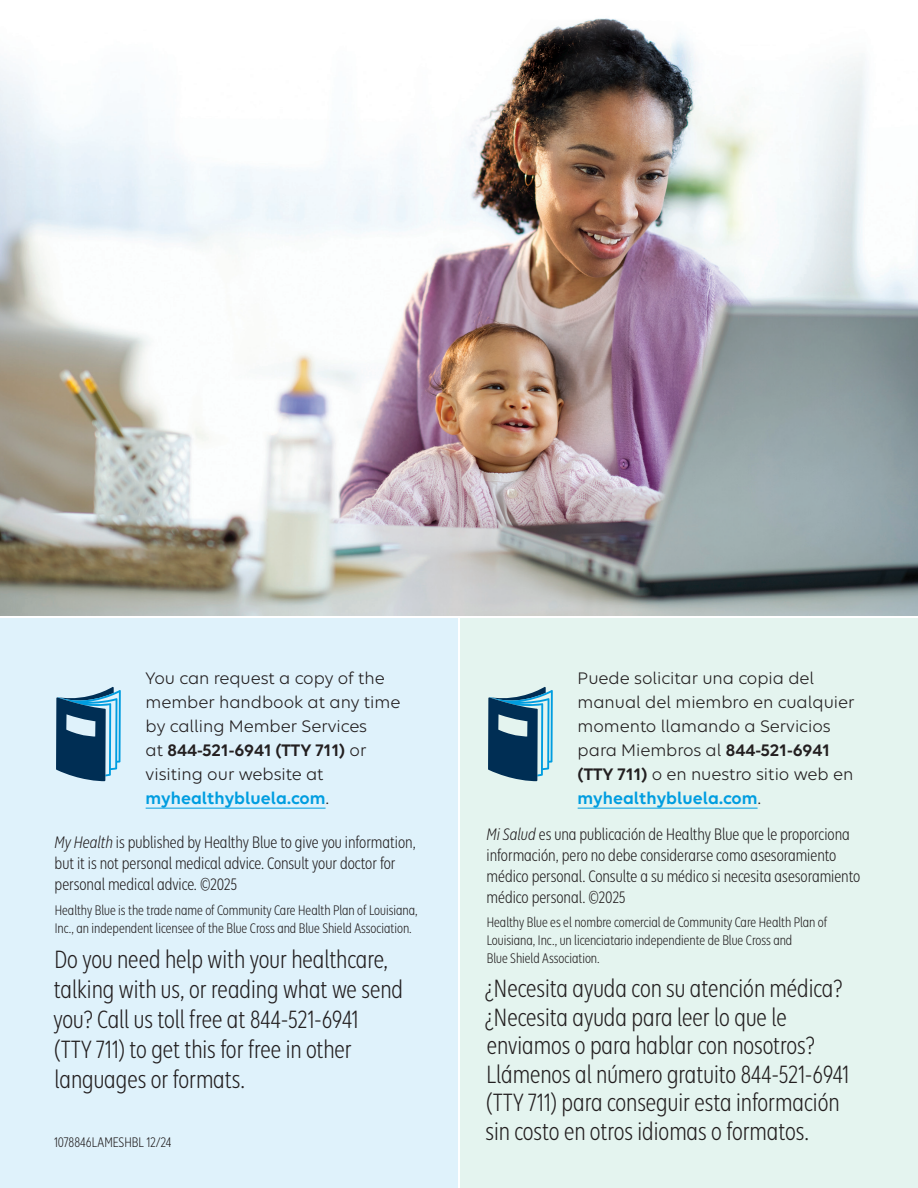
<style>
.page{position:relative;width:918px;height:1188px;background:#fff}
.page>*{position:absolute;margin:0;border:0;box-sizing:border-box;transform-origin:0 0}
.t1{font:27px/28.5px "Elevance Sans Condensed";color:#231f20}
.t2{font:18px/21px "Elevance Sans Condensed";color:#231f20}
.t3{font:18px/24px "Elevance Sans";color:#231f20}
.t4{font:15px/18px "Elevance Sans Condensed";color:#231f20}
.s1{font-weight:600}
.s2{font-weight:600;color:#009de0}
.s3{font-style:italic}
</style>
<div class="page">
<div style="left:0;top:619px;width:457px;height:569px;background:#dff2fb"></div>
<div style="left:460px;top:619px;width:458px;height:569px;background:#e4f4ef"></div>
<hr style="left:146px;top:808px;width:180px;height:1px;background:#009de0">
<hr style="left:578px;top:808px;width:180px;height:1px;background:#009de0">
<img style="left:0;top:18px;width:918px;height:597px">
<svg style="left:56px;top:687px;width:65px;height:94px"></svg>
<svg style="left:488px;top:687px;width:65px;height:94px"></svg>
<p class="t3" style="left:146px;top:665px;width:256px">You can request a copy of the member handbook at any time by calling Member Services<br>at <span class="s1">844-521-6941 (TTY 711)</span> or visiting our website at <span class="s2">myhealthybluela.com</span>.</p>
<p class="t2" style="left:54px;top:831px;width:363px"><span class="s3">My Health</span> is published by Healthy Blue to give you information, but it is not personal medical advice. Consult your doctor for personal medical advice. ©2025</p>
<p class="t4" style="left:55px;top:901px;width:364px">Healthy Blue is the trade name of Community Care Health Plan of Louisiana,<br>Inc., an independent licensee of the Blue Cross and Blue Shield Association.</p>
<p class="t1" style="left:53px;top:944px;width:351px;line-height:30px">Do you need help with your healthcare, talking with us, or reading what we send you? Call us toll free at 844-521-6941<br>(TTY 711) to get this for free in other languages or formats.</p>
<p class="t4" style="left:54px;top:1133px;width:119px">1078846LAMESHBL 12/24</p>
<p class="t3" style="left:578px;top:665px;width:279px">Puede solicitar una copia del manual del miembro en cualquier momento llamando a Servicios para Miembros al <span class="s1">844-521-6941 (TTY 711)</span> o en nuestro sitio web en <span class="s2">myhealthybluela.com</span>.</p>
<p class="t2" style="left:486px;top:823px;width:375px"><span class="s3">Mi Salud</span> es una publicación de Healthy Blue que le proporciona información, pero no debe considerarse como asesoramiento médico personal. Consulte a su médico si necesita asesoramiento médico personal. ©2025</p>
<p class="t4" style="left:487px;top:913px;width:342px">Healthy Blue es el nombre comercial de Community Care Health Plan of<br>Louisiana, Inc., un licenciatario independiente de Blue Cross and<br>Blue Shield Association.</p>
<p class="t1" style="left:485px;top:974px;width:366px">¿Necesita ayuda con su atención médica? ¿Necesita ayuda para leer lo que le enviamos o para hablar con nosotros?<br>Llámenos al número gratuito 844-521-6941 (TTY 711) para conseguir esta información sin costo en otros idiomas o formatos.</p>
</div>
